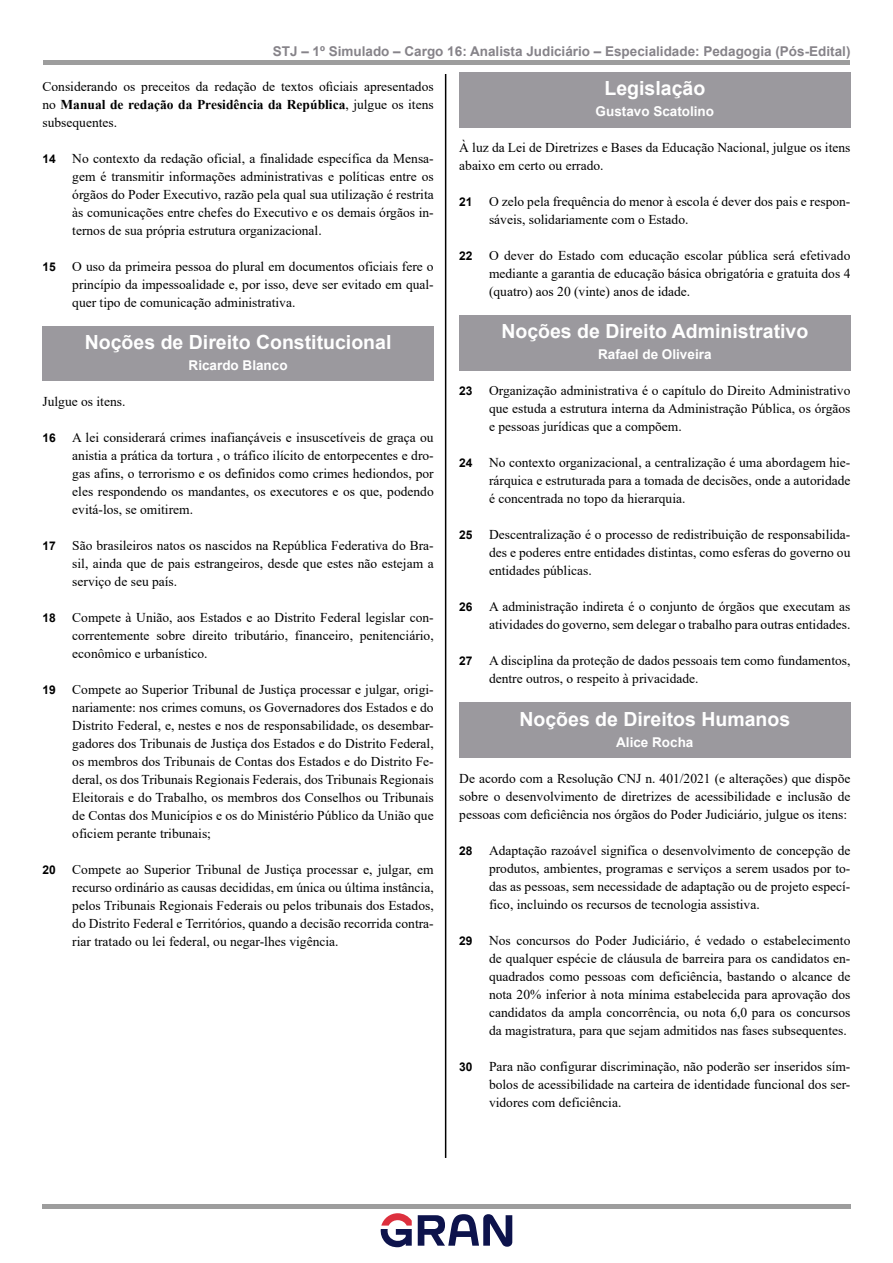
<style>
.page{position:relative;width:893px;height:1263px;background:#fff}
.page>*{position:absolute;margin:0;border:0;box-sizing:border-box;transform-origin:0 0}
.TÍTULO_1_-_PRIMÁRIO__Lei_e_Texto{font:700 19.5px "Arial";color:#fff}
.t1{font:13.5px/18px "Times New Roman";color:#000;text-align:justify}
.t2{font:700 13.5px "Arial";color:#868389}
.TÍTULO_2_-_SECUNDÁRIO{font:700 13.5px "Arial";color:#fff}
.s1{font-weight:700}
.s2{font-family:"Arial";font-weight:700;font-size:12px}
</style>
<div class="page">
<hr style="left:445px;top:74px;width:1px;height:1084px;background:#000">
<div style="left:43px;top:60px;width:807px;height:5px;background:#9d9d9d"></div>
<hr style="left:42px;top:1204px;width:809px;height:4px;background:#9d9d9d">
<svg style="left:381px;top:1213px;width:31px;height:34px"></svg>
<svg style="left:418px;top:1214px;width:94px;height:33px"></svg>
<div style="left:43px;top:326px;width:391px;height:35px;background:#9b999e"></div>
<div style="left:43px;top:351px;width:391px;height:30px;background:#9b999e"></div>
<div style="left:459px;top:73px;width:391px;height:35px;background:#9b999e"></div>
<div style="left:459px;top:98px;width:391px;height:30px;background:#9b999e"></div>
<div style="left:459px;top:316px;width:391px;height:35px;background:#9b999e"></div>
<div style="left:459px;top:341px;width:391px;height:30px;background:#9b999e"></div>
<div style="left:459px;top:703px;width:391px;height:35px;background:#9b999e"></div>
<div style="left:459px;top:728px;width:391px;height:30px;background:#9b999e"></div>
<p class="t2" style="left:273px;top:41px;width:579px">STJ – 1º Simulado – Cargo 16: Analista Judiciário – Especialidade: Pedagogia (Pós-Edital)</p>
<p class="t1" style="left:43px;top:77px;width:393px">Considerando os preceitos da redação de textos oficiais apresentados no <span class="s1">Manual de redação da Presidência da República</span>, julgue os itens subsequentes.</p>
<p class="t1" style="left:72px;top:149px;width:363px;text-indent:-30px"><span class="s2">14</span> No contexto da redação oficial, a finalidade específica da Mensa&shy;gem é transmitir informações administrativas e políticas entre os órgãos do Poder Executivo, razão pela qual sua utilização é restrita às comunicações entre chefes do Executivo e os demais órgãos in&shy;ternos de sua própria estrutura organizacional.</p>
<p class="t1" style="left:72px;top:257px;width:363px;text-indent:-30px"><span class="s2">15</span> O uso da primeira pessoa do plural em documentos oficiais fere o princípio da impessoalidade e, por isso, deve ser evitado em qual&shy;quer tipo de comunicação administrativa.</p>
<p class="TÍTULO_1_-_PRIMÁRIO__Lei_e_Texto" style="left:85px;top:328px;width:308px">Noções de Direito Constitucional</p>
<p class="TÍTULO_2_-_SECUNDÁRIO" style="left:189px;top:355px;width:101px">Ricardo Blanco</p>
<p class="t1" style="left:43px;top:392px;width:84px">Julgue os itens.</p>
<p class="t1" style="left:72px;top:428px;width:363px;text-indent:-30px"><span class="s2">16</span> A lei considerará crimes inafiançáveis e insuscetíveis de graça ou anistia a prática da tortura , o tráfico ilícito de entorpecentes e dro&shy;gas afins, o terrorismo e os definidos como crimes hediondos, por eles respondendo os mandantes, os executores e os que, podendo evitá-los, se omitirem.</p>
<p class="t1" style="left:72px;top:536px;width:363px;text-indent:-30px"><span class="s2">17</span> São brasileiros natos os nascidos na República Federativa do Bra&shy;sil, ainda que de pais estrangeiros, desde que estes não estejam a serviço de seu país.</p>
<p class="t1" style="left:72px;top:608px;width:363px;text-indent:-30px"><span class="s2">18</span> Compete à União, aos Estados e ao Distrito Federal legislar con&shy;correntemente sobre direito tributário, financeiro, penitenciário, econômico e urbanístico.</p>
<p class="t1" style="left:72px;top:680px;width:363px;text-indent:-30px"><span class="s2">19</span> Compete ao Superior Tribunal de Justiça processar e julgar, origi&shy;nariamente: nos crimes comuns, os Governadores dos Estados e do Distrito Federal, e, nestes e nos de responsabilidade, os desembar&shy;gadores dos Tribunais de Justiça dos Estados e do Distrito Federal, os membros dos Tribunais de Contas dos Estados e do Distrito Fe&shy;deral, os dos Tribunais Regionais Federais, dos Tribunais Regionais Eleitorais e do Trabalho, os membros dos Conselhos ou Tribunais de Contas dos Municípios e os do Ministério Público da União que oficiem perante tribunais;</p>
<p class="t1" style="left:72px;top:860px;width:363px;text-indent:-30px"><span class="s2">20</span> Compete ao Superior Tribunal de Justiça processar e, julgar, em recurso ordinário as causas decididas, em única ou última instância, pelos Tribunais Regionais Federais ou pelos tribunais dos Estados, do Distrito Federal e Territórios, quando a decisão recorrida contra&shy;riar tratado ou lei federal, ou negar-lhes vigência.</p>
<p class="TÍTULO_1_-_PRIMÁRIO__Lei_e_Texto" style="left:604px;top:75px;width:102px">Legislação</p>
<p class="TÍTULO_2_-_SECUNDÁRIO" style="left:596px;top:102px;width:120px">Gustavo Scatolino</p>
<p class="t1" style="left:459px;top:138px;width:393px">À luz da Lei de Diretrizes e Bases da Educação Nacional, julgue os itens abaixo em certo ou errado.</p>
<p class="t1" style="left:489px;top:192px;width:363px;text-indent:-30px"><span class="s2">21</span> O zelo pela frequência do menor à escola é dever dos pais e respon&shy;sáveis, solidariamente com o Estado.</p>
<p class="t1" style="left:489px;top:246px;width:363px;text-indent:-30px"><span class="s2">22</span> O dever do Estado com educação escolar pública será efetivado mediante a garantia de educação básica obrigatória e gratuita dos 4 (quatro) aos 20 (vinte) anos de idade.</p>
<p class="TÍTULO_1_-_PRIMÁRIO__Lei_e_Texto" style="left:501px;top:318px;width:309px">Noções de Direito Administrativo</p>
<p class="TÍTULO_2_-_SECUNDÁRIO" style="left:598px;top:345px;width:115px">Rafael de Oliveira</p>
<p class="t1" style="left:489px;top:381px;width:363px;text-indent:-30px"><span class="s2">23</span> Organização administrativa é o capítulo do Direito Administrativo que estuda a estrutura interna da Administração Pública, os órgãos e pessoas jurídicas que a compõem.</p>
<p class="t1" style="left:489px;top:453px;width:363px;text-indent:-30px"><span class="s2">24</span> No contexto organizacional, a centralização é uma abordagem hie&shy;rárquica e estruturada para a tomada de decisões, onde a autoridade é concentrada no topo da hierarquia.</p>
<p class="t1" style="left:489px;top:525px;width:363px;text-indent:-30px"><span class="s2">25</span> Descentralização é o processo de redistribuição de responsabilida&shy;des e poderes entre entidades distintas, como esferas do governo ou entidades públicas.</p>
<p class="t1" style="left:459px;top:597px;width:393px;text-align:right"><span class="s2">26</span> A administração indireta é o conjunto de órgãos que executam as atividades do governo, sem delegar o trabalho para outras entidades.</p>
<p class="t1" style="left:489px;top:651px;width:363px;text-indent:-30px"><span class="s2">27</span> A disciplina da proteção de dados pessoais tem como fundamentos, dentre outros, o respeito à privacidade.</p>
<p class="TÍTULO_1_-_PRIMÁRIO__Lei_e_Texto" style="left:519px;top:705px;width:272px">Noções de Direitos Humanos</p>
<p class="TÍTULO_2_-_SECUNDÁRIO" style="left:616px;top:732px;width:79px">Alice Rocha</p>
<p class="t1" style="left:459px;top:768px;width:393px">De acordo com a Resolução CNJ n. 401/2021 (e alterações) que dispõe sobre o desenvolvimento de diretrizes de acessibilidade e inclusão de pessoas com deficiência nos órgãos do Poder Judiciário, julgue os itens:</p>
<p class="t1" style="left:489px;top:840px;width:363px;text-indent:-30px"><span class="s2">28</span> Adaptação razoável significa o desenvolvimento de concepção de produtos, ambientes, programas e serviços a serem usados por to&shy;das as pessoas, sem necessidade de adaptação ou de projeto especí&shy;fico, incluindo os recursos de tecnologia assistiva.</p>
<p class="t1" style="left:489px;top:930px;width:363px;text-indent:-30px"><span class="s2">29</span> Nos concursos do Poder Judiciário, é vedado o estabelecimento de qualquer espécie de cláusula de barreira para os candidatos en&shy;quadrados como pessoas com deficiência, bastando o alcance de nota 20% inferior à nota mínima estabelecida para aprovação dos candidatos da ampla concorrência, ou nota 6,0 para os concursos da magistratura, para que sejam admitidos nas fases subsequentes.</p>
<p class="t1" style="left:489px;top:1056px;width:363px;text-indent:-30px"><span class="s2">30</span> Para não configurar discriminação, não poderão ser inseridos sím&shy;bolos de acessibilidade na carteira de identidade funcional dos ser&shy;vidores com deficiência.</p>
</div>
